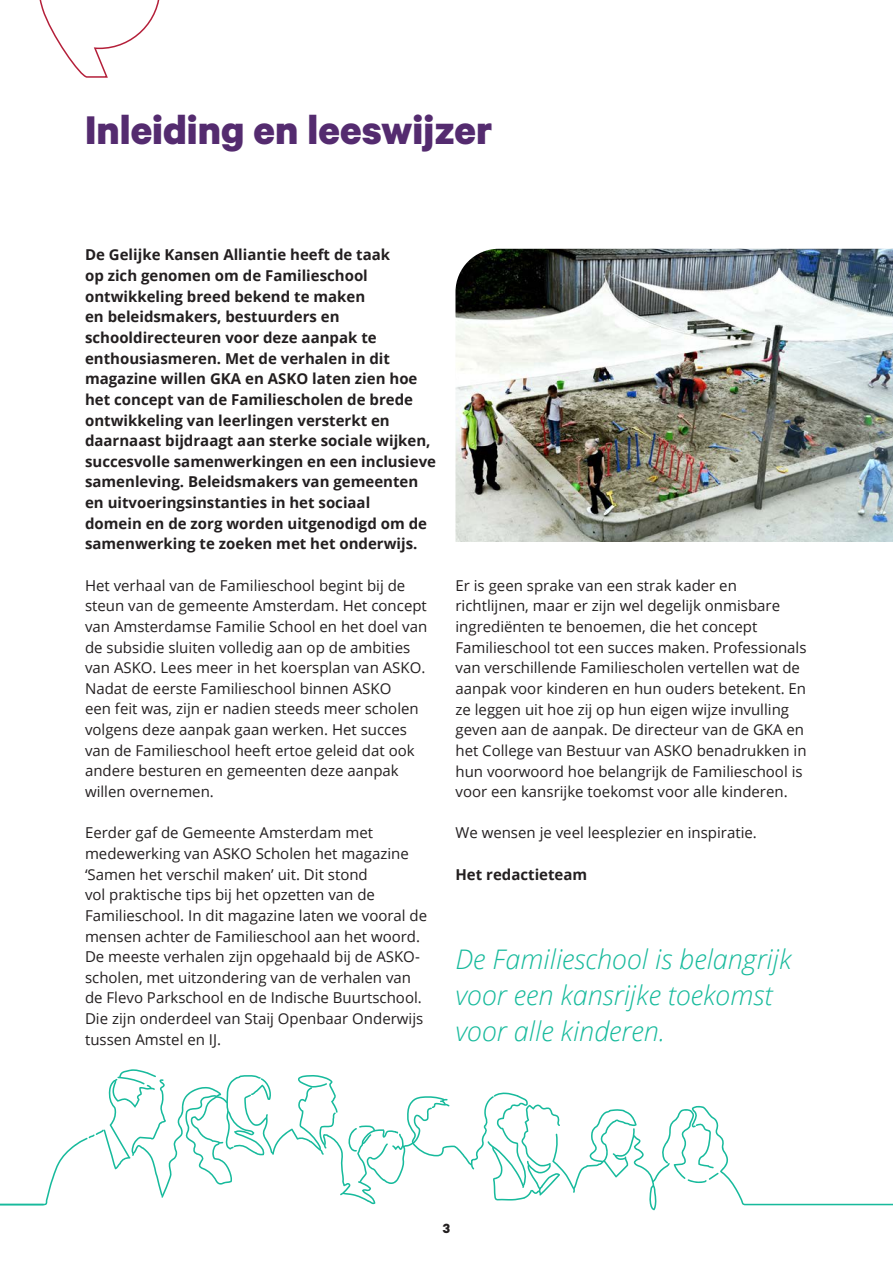
<style>
.page{position:relative;width:893px;height:1263px;background:#fff}
.page>*{position:absolute;margin:0;border:0;box-sizing:border-box;transform-origin:0 0}
.t1{font:700 45px "Calibre";color:#542b6f}
.t2{font:italic 300 27px/36px "Open Sans";color:#17ba9c}
.t3{font:15px/20.7px "Open Sans";color:#231f20}
.t4{font:700 15px/20.7px "Open Sans";color:#231f20}
.t5{font:700 15px "Calibre";color:#231f20}
</style>
<div class="page">
<svg style="left:0;top:1069px;width:893px;height:141px"></svg>
<img style="left:455px;top:249px;width:438px;height:293px">
<svg style="left:39px;top:0;width:121px;height:78px"></svg>
<p class="t1" style="left:85px;top:103px;width:409px">Inleiding en leeswijzer</p>
<p class="t4" style="left:85px;top:244px;width:353px">De Gelijke Kansen Alliantie heeft de taak<br>op zich genomen om de Familieschool ontwikkeling breed bekend te maken<br>en beleidsmakers, bestuurders en schooldirecteuren voor deze aanpak te enthousiasmeren. Met de verhalen in dit magazine willen GKA en ASKO laten zien hoe het concept van de Familiescholen de brede ontwikkeling van leerlingen versterkt en daarnaast bijdraagt aan sterke sociale wijken, succesvolle samenwerkingen en een inclusieve samenleving. Beleidsmakers van gemeenten en uitvoeringsinstanties in het sociaal<br>domein en de zorg worden uitgenodigd om de samenwerking te zoeken met het onderwijs.</p>
<p class="t3" style="left:85px;top:574px;width:344px">Het verhaal van de Familieschool begint bij de steun van de gemeente Amsterdam. Het concept van Amsterdamse Familie School en het doel van de subsidie sluiten volledig aan op de ambities van ASKO. Lees meer in het koersplan van ASKO.</p>
<p class="t3" style="left:85px;top:678px;width:335px">Nadat de eerste Familieschool binnen ASKO een feit was, zijn er nadien steeds meer scholen volgens deze aanpak gaan werken. Het succes van de Familieschool heeft ertoe geleid dat ook andere besturen en gemeenten deze aanpak willen overnemen.</p>
<p class="t3" style="left:85px;top:822px;width:344px">Eerder gaf de Gemeente Amsterdam met medewerking van ASKO Scholen het magazine ‘Samen het verschil maken’ uit. Dit stond<br>vol praktische tips bij het opzetten van de Familieschool. In dit magazine laten we vooral de mensen achter de Familieschool aan het woord.<br>De meeste verhalen zijn opgehaald bij de ASKO&shy;scholen, met uitzondering van de verhalen van de Flevo Parkschool en de Indische Buurtschool.<br>Die zijn onderdeel van Staij Openbaar Onderwijs tussen Amstel en IJ.</p>
<p class="t3" style="left:455px;top:575px;width:353px">Er is geen sprake van een strak kader en richtlijnen, maar er zijn wel degelijk onmisbare ingrediënten te benoemen, die het concept Familieschool tot een succes maken. Professionals van verschillende Familiescholen vertellen wat de aanpak voor kinderen en hun ouders betekent. En ze leggen uit hoe zij op hun eigen wijze invulling geven aan de aanpak. De directeur van de GKA en het College van Bestuur van ASKO benadrukken in hun voorwoord hoe belangrijk de Familieschool is voor een kansrijke toekomst voor alle kinderen.</p>
<p class="t3" style="left:455px;top:822px;width:303px">We wensen je veel leesplezier en inspiratie.</p>
<p class="t4" style="left:455px;top:863px;width:133px">Het redactieteam</p>
<p class="t2" style="left:455px;top:940px;width:338px">De Familieschool is belangrijk</p>
<p class="t2" style="left:455px;top:976px;width:318px">voor een kansrijke toekomst voor alle kinderen.</p>
<p class="t5" style="left:443px;top:1219px;width:9px">3</p>
</div>
